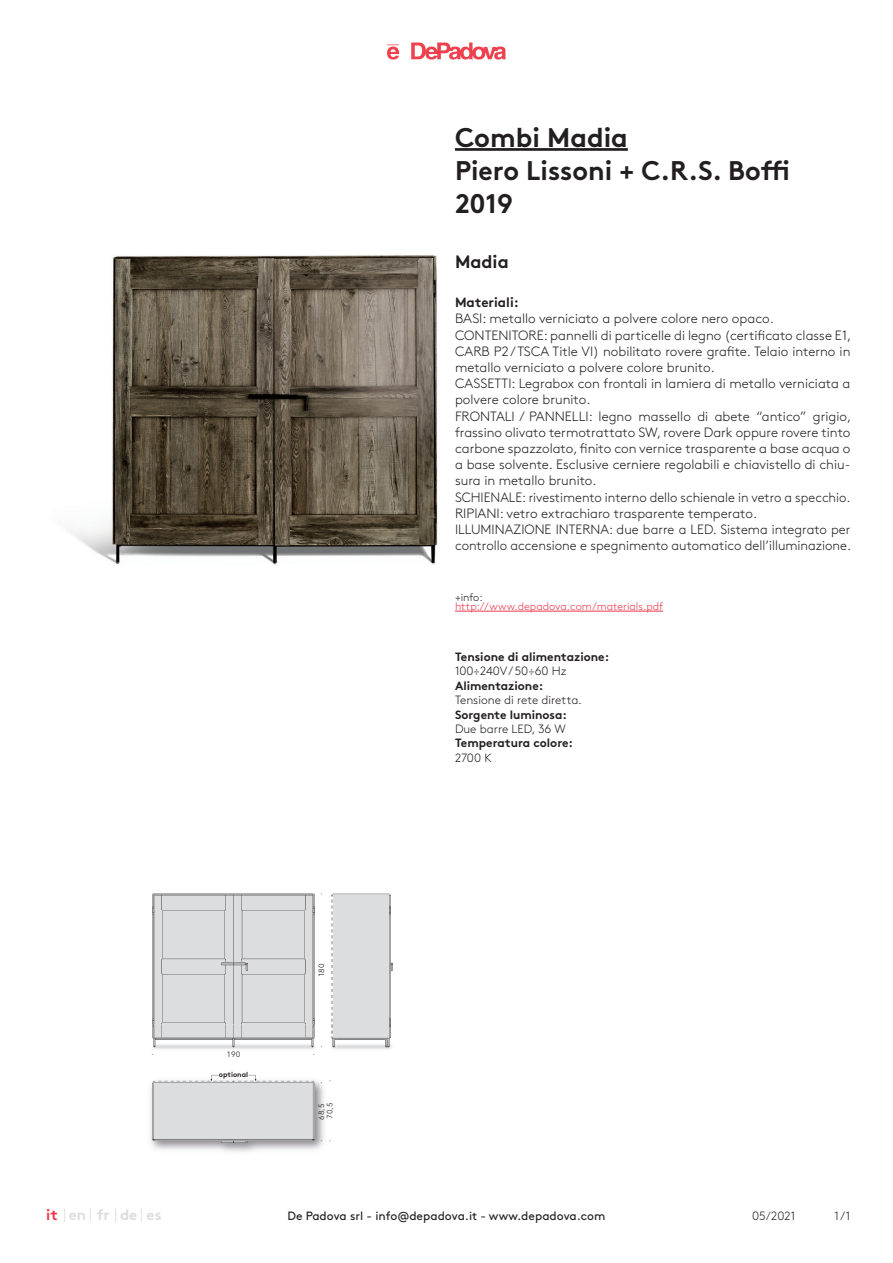
<style>
.page{position:relative;width:893px;height:1263px;background:#fff}
.page>*{position:absolute;margin:0;border:0;box-sizing:border-box;transform-origin:0 0}
.t1{font:700 27px/33px "Brown";color:#231f20}
.t2{font:700 18px "Brown";color:#231f20}
.t3{font:700 15px "Brown";color:#dcdddf}
.t4{font:300 15px "Brown";color:#dcdddf}
.t5{font:700 15px "Brown";color:#ee394b}
.t6{font:300 13.5px/16.2px "Brown";color:#231f20}
.t7{font:700 13.5px "Brown";color:#231f20}
.t8{font:700 12px "Brown";color:#231f20}
.t9{font:300 12px "Brown";color:#231f20}
.t10{font:12px "Brown";color:#231f20}
.t11{font:300 10.95px "Brown";color:#ee394b}
.t12{font:300 10.95px "Brown";color:#231f20}
.t13{font:300 7.8px "Caros Soft";color:#231f20}
.t14{font:700 7.2px "Brown";color:#231f20}
.s1{color:#dcdddf}
</style>
<div class="page">
<svg style="left:387px;top:43px;width:119px;height:17px"></svg>
<hr style="left:455px;top:611px;width:208px;height:1px;background:#ee394b">
<hr style="left:455px;top:148px;width:173px;height:3px;background:#231f20">
<img style="left:70px;top:255px;width:368px;height:310px">
<img style="left:150px;top:1080px;width:174px;height:72px">
<svg style="left:153px;top:1075px;width:161px;height:68px;background:#d8d9db"></svg>
<img style="left:314px;top:1024px;width:22px;height:26px">
<svg style="left:331px;top:894px;width:62px;height:154px;background:#dadbdd"></svg>
<svg style="left:153px;top:894px;width:161px;height:156px;background:#d6d7d9"></svg>
<img style="left:319px;top:1024px;width:5px;height:23px">
<h1 class="t1" style="left:455px;top:121px;width:336px">Combi Madia<br>Piero Lissoni + C.R.S. Boffi<br>2019</h1>
<h2 class="t2" style="left:455px;top:255px;width:55px">Madia</h2>
<p class="t7" style="left:455px;top:297px;width:65px">Materiali:</p>
<p class="t6" style="left:455px;top:311px;width:398px">BASI: metallo verniciato a polvere colore nero opaco.<br>CONTENITORE: pannelli di particelle di legno (certificato classe E1, CARB P2 / TSCA Title VI) nobilitato rovere grafite. Telaio interno in metallo verniciato a polvere colore brunito.<br>CASSETTI: Legrabox con frontali in lamiera di metallo verniciata a polvere colore brunito.<br>FRONTALI / PANNELLI: legno massello di abete “antico” grigio, frassino olivato termotrattato SW, rovere Dark oppure rovere tinto carbone spazzolato, finito con vernice trasparente a base acqua o a base solvente. Esclusive cerniere regolabili e chiavistello di chiu&shy;sura in metallo brunito.<br>SCHIENALE: rivestimento interno dello schienale in vetro a specchio.<br>RIPIANI: vetro extrachiaro trasparente temperato.<br>ILLUMINAZIONE INTERNA: due barre a LED. Sistema integrato per controllo accensione e spegnimento automatico dell’illuminazione.</p>
<p class="t12" style="left:455px;top:591px;width:29px">+info:</p>
<p class="t11" style="left:455px;top:600px;width:210px">http://www.depadova.com/materials.pdf</p>
<p class="t13" style="left:318px;top:895px;width:4px;rotate:-90deg">·</p>
<p class="t13" style="left:318px;top:977px;width:15px;rotate:-90deg">180</p>
<p class="t13" style="left:318px;top:1048px;width:4px;rotate:-90deg">·</p>
<p class="t13" style="left:152px;top:1051px;width:4px">·</p>
<p class="t13" style="left:227px;top:1051px;width:15px">190</p>
<p class="t13" style="left:313px;top:1051px;width:4px">·</p>
<p class="t14" style="left:219px;top:1071px;width:31px">optional</p>
<p class="t13" style="left:327px;top:1082px;width:4px;rotate:-90deg">·</p>
<p class="t13" style="left:318px;top:1084px;width:4px;rotate:-90deg">·</p>
<p class="t13" style="left:327px;top:1119px;width:18px;rotate:-90deg">70,5</p>
<p class="t13" style="left:318px;top:1120px;width:18px;rotate:-90deg">68,5</p>
<p class="t13" style="left:327px;top:1142px;width:4px;rotate:-90deg">·</p>
<p class="t13" style="left:318px;top:1142px;width:4px;rotate:-90deg">·</p>
<p class="t8" style="left:455px;top:652px;width:156px">Tensione di alimentazione:</p>
<p class="t9" style="left:455px;top:665px;width:113px">100÷240V / 50÷60 Hz</p>
<p class="t8" style="left:455px;top:681px;width:90px">Alimentazione:</p>
<p class="t9" style="left:455px;top:694px;width:128px">Tensione di rete diretta.</p>
<p class="t8" style="left:455px;top:710px;width:114px">Sorgente luminosa:</p>
<p class="t9" style="left:455px;top:722px;width:112px">Due barre LED, 36 W</p>
<p class="t8" style="left:455px;top:739px;width:119px">Temperatura colore:</p>
<p class="t9" style="left:455px;top:751px;width:38px">2700 K</p>
<p class="t4" style="left:64px;top:1208px;width:4px">|</p>
<p class="t4" style="left:89px;top:1208px;width:4px">|</p>
<p class="t4" style="left:115px;top:1208px;width:4px">|</p>
<p class="t4" style="left:140px;top:1208px;width:4px">|</p>
<p class="t10" style="left:287px;top:1212px;width:320px">De Padova srl - info@depadova.it - www.depadova.com</p>
<p class="t9" style="left:752px;top:1212px;width:45px">05/2021</p>
<p class="t9" style="left:834px;top:1212px;width:18px">1 / 1</p>
<p class="t5" style="left:46px;top:1206px;width:41px">it <span class="s1">en</span></p>
<p class="t3" style="left:120px;top:1206px;width:19px">de</p>
<p class="t3" style="left:97px;top:1206px;width:14px">fr</p>
<p class="t3" style="left:147px;top:1206px;width:16px">es</p>
</div>
